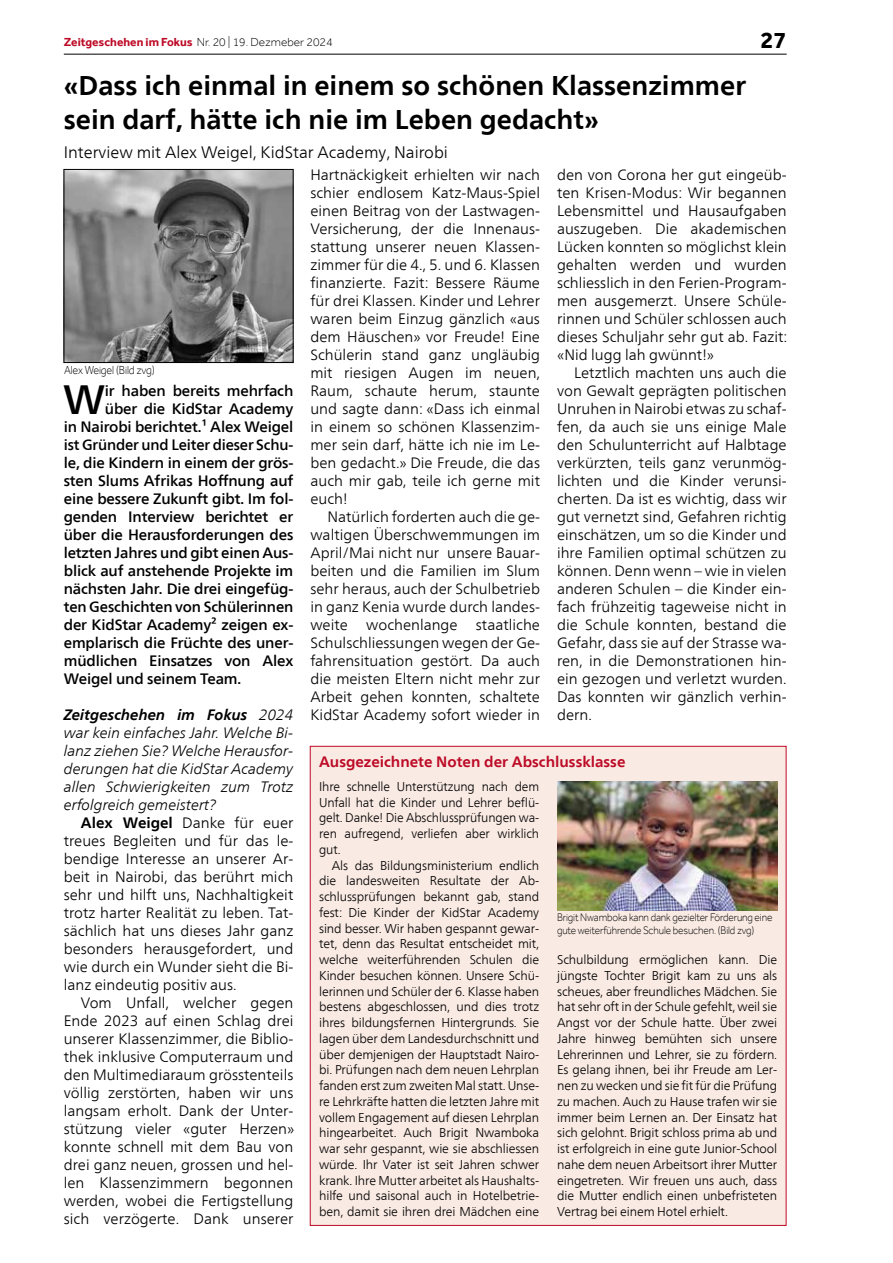
<style>
.page{position:relative;width:893px;height:1263px;background:#fff}
.page>*{position:absolute;margin:0;border:0;box-sizing:border-box;transform-origin:0 0}
.t1{font:500 40.8px "Frutiger Neue LT Com";color:#000}
.t2{font:700 27px/34.5px "Frutiger Neue LT Com";color:#000}
.t3{font:700 24px "Effra";color:#000}
.t4{font:300 16.5px "Frutiger Neue LT Com";color:#000}
.t5{font:300 15px/18px "Frutiger Neue LT Com";color:#000;text-align:justify}
.t6{font:500 15px "Frutiger Neue LT Com";letter-spacing:-.01em;color:#000}
.t7{font:italic 300 15px/18px "Frutiger Neue LT Com";color:#000;text-align:justify}
.t8{font:700 15px "Frutiger Neue LT Com";color:#bd0a26}
.t9{font:300 12.75px/15.8px "Frutiger Neue LT Com";letter-spacing:-.01em;color:#000;text-align:justify}
.t10{font:300 12.75px/15.8px "Frutiger Neue LT Com";letter-spacing:-.01em;color:#000;text-align:justify;scale:.96 1}
.t11{font:300 12px "Effra";letter-spacing:-.01em;color:#000}
.t12{font:300 12px "Effra";letter-spacing:-.01em;color:#000;scale:.9 1}
.t13{font:300 11.25px/13.5px "Effra";letter-spacing:-.01em;color:#000;scale:.9 1}
.s1{font-weight:700;color:#bd0a26}
.s2{font-weight:700}
</style>
<div class="page">
<hr style="left:64px;top:54px;width:723px;height:1px;background:#000">
<img style="left:66px;top:171px;width:225px;height:190px">
<div style="left:64px;top:169px;width:229px;height:194px;border:1px solid #000"></div>
<div style="left:310px;top:746px;width:476px;height:479px;background:#f9eae3"></div>
<img style="left:557px;top:781px;width:220px;height:129px">
<p class="t11" style="left:64px;top:35px;width:270px"><span class="s1">Zeitgeschehen im Fokus</span> Nr. 20 | 19. Dezmeber 2024</p>
<h3 class="t3" style="left:760px;top:26px;width:28px">27</h3>
<h2 class="t2" style="left:64px;top:68px;width:684px">«Dass ich einmal in einem so schönen Klassenzimmer sein darf, hätte ich nie im Leben gedacht»</h2>
<p class="t4" style="left:64px;top:142px;width:386px">Interview mit Alex Weigel, KidStar Academy, Nairobi</p>
<p class="t12" style="left:64px;top:363px;width:102px">Alex Weigel (Bild zvg)</p>
<h1 class="t1" style="left:63px;top:375px;width:44px">W</h1>
<p class="t6" style="left:105px;top:382px;width:190px">ir haben bereits mehrfach</p>
<p class="t6" style="left:105px;top:400px;width:190px">über die KidStar Academy</p>
<p class="t6" style="left:64px;top:418px;width:231px">in Nairobi berichtet.¹ Alex Weigel</p>
<p class="t6" style="left:64px;top:436px;width:231px">ist Gründer und Leiter dieser Schu-</p>
<p class="t6" style="left:64px;top:454px;width:231px">le, die Kindern in einem der grös-</p>
<p class="t6" style="left:64px;top:472px;width:231px">sten Slums Afrikas Hoffnung auf</p>
<p class="t6" style="left:64px;top:490px;width:231px">eine bessere Zukunft gibt. Im fol-</p>
<p class="t6" style="left:64px;top:508px;width:231px">genden Interview berichtet er</p>
<p class="t6" style="left:64px;top:526px;width:231px">über die Herausforderungen des</p>
<p class="t6" style="left:64px;top:544px;width:231px">letzten Jahres und gibt einen Aus-</p>
<p class="t6" style="left:64px;top:562px;width:231px">blick auf anstehende Projekte im</p>
<p class="t6" style="left:64px;top:580px;width:231px">nächsten Jahr. Die drei eingefüg-</p>
<p class="t6" style="left:64px;top:598px;width:231px">ten Geschichten von Schülerinnen</p>
<p class="t6" style="left:64px;top:616px;width:231px">der KidStar Academy² zeigen ex-</p>
<p class="t6" style="left:64px;top:634px;width:231px">emplarisch die Früchte des uner-</p>
<p class="t6" style="left:64px;top:652px;width:231px">müdlichen Einsatzes von Alex</p>
<p class="t6" style="left:64px;top:670px;width:179px">Weigel und seinem Team.</p>
<p class="t7" style="left:64px;top:706px;width:231px"><span class="s2">Zeitgeschehen im Fokus</span> 2024 war kein einfaches Jahr. Welche Bi&shy;lanz ziehen Sie? Welche Herausfor&shy;derungen hat die KidStar Academy allen Schwierigkeiten zum Trotz erfolgreich gemeistert?</p>
<p class="t5" style="left:64px;top:814px;width:231px;text-indent:17px"><span class="s2">Alex Weigel</span> Danke für euer treues Begleiten und für das le&shy;bendige Interesse an unserer Ar&shy;beit in Nairobi, das berührt mich sehr und hilft uns, Nachhaltigkeit trotz harter Realität zu leben. Tat&shy;sächlich hat uns dieses Jahr ganz besonders herausgefordert, und wie durch ein Wunder sieht die Bi&shy;lanz eindeutig positiv aus.</p>
<p class="t5" style="left:64px;top:994px;width:232px;text-indent:17px">Vom Unfall, welcher gegen Ende 2023 auf einen Schlag drei unserer Klassenzimmer, die Biblio&shy;thek inklusive Computerraum und den Multimediaraum grösstenteils völlig zerstörten, haben wir uns langsam erholt. Dank der Unter&shy;stützung vieler «guter Herzen» konnte schnell mit dem Bau von drei ganz neuen, grossen und hel&shy;len Klassenzimmern begonnen werden, wobei die Fertigstellung sich verzögerte. Dank unserer</p>
<p class="t5" style="left:310px;top:166px;width:231px">Hartnäckigkeit erhielten wir nach schier endlosem Katz-Maus-Spiel einen Beitrag von der Lastwagen-Versicherung, der die Innenaus&shy;stattung unserer neuen Klassen&shy;zimmer für die 4., 5. und 6. Klassen finanzierte. Fazit: Bessere Räume für drei Klassen. Kinder und Lehrer waren beim Einzug gänzlich «aus dem Häuschen» vor Freude! Eine Schülerin stand ganz ungläubig mit riesigen Augen im neuen, Raum, schaute herum, staunte und sagte dann: «Dass ich einmal in einem so schönen Klassenzim&shy;mer sein darf, hätte ich nie im Le&shy;ben gedacht.» Die Freude, die das auch mir gab, teile ich gerne mit euch!</p>
<p class="t5" style="left:310px;top:508px;width:231px;text-indent:17px">Natürlich forderten auch die ge&shy;waltigen Überschwemmungen im April/Mai nicht nur unsere Bauar&shy;beiten und die Familien im Slum sehr heraus, auch der Schulbetrieb in ganz Kenia wurde durch landes&shy;weite wochenlange staatliche Schulschliessungen wegen der Ge&shy;fahrensituation gestört. Da auch die meisten Eltern nicht mehr zur Arbeit gehen konnten, schaltete KidStar Academy sofort wieder in</p>
<p class="t5" style="left:557px;top:166px;width:232px">den von Corona her gut eingeüb&shy;ten Krisen-Modus: Wir begannen Lebensmittel und Hausaufgaben auszugeben. Die akademischen Lücken konnten so möglichst klein gehalten werden und wurden schliesslich in den Ferien-Program&shy;men ausgemerzt. Unsere Schüle&shy;rinnen und Schüler schlossen auch dieses Schuljahr sehr gut ab. Fazit: «Nid lugg lah gwünnt!»</p>
<p class="t5" style="left:557px;top:364px;width:231px;text-indent:17px">Letztlich machten uns auch die von Gewalt geprägten politischen Unruhen in Nairobi etwas zu schaf&shy;fen, da auch sie uns einige Male den Schulunterricht auf Halbtage verkürzten, teils ganz verunmög&shy;lichten und die Kinder verunsi&shy;cherten. Da ist es wichtig, dass wir gut vernetzt sind, Gefahren richtig einschätzen, um so die Kinder und ihre Familien optimal schützen zu können. Denn wenn – wie in vielen anderen Schulen – die Kinder ein&shy;fach frühzeitig tageweise nicht in die Schule konnten, bestand die Gefahr, dass sie auf der Strasse wa&shy;ren, in die Demonstrationen hin&shy;ein gezogen und verletzt wurden.<br>Das konnten wir gänzlich verhin&shy;dern.</p>
<p class="t8" style="left:319px;top:752px;width:308px">Ausgezeichnete Noten der Abschlussklasse</p>
<p class="t10" style="left:319px;top:778px;width:231px">Ihre schnelle Unterstützung nach dem Unfall hat die Kinder und Lehrer beflü&shy;gelt. Danke! Die Abschlussprüfungen wa&shy;ren aufregend, verliefen aber wirklich gut.</p>
<p class="t9" style="left:319px;top:857px;width:222px;text-indent:13px">Als das Bildungsministerium endlich die landesweiten Resultate der Ab&shy;schlussprüfungen bekannt gab, stand fest: Die Kinder der KidStar Academy sind besser. Wir haben gespannt gewar&shy;tet, denn das Resultat entscheidet mit, welche weiterführenden Schulen die Kinder besuchen können. Unsere Schü&shy;lerinnen und Schüler der 6. Klasse haben bestens abgeschlossen, und dies trotz ihres bildungsfernen Hintergrunds. Sie lagen über dem Landesdurchschnitt und über demjenigen der Hauptstadt Nairo&shy;bi. Prüfungen nach dem neuen Lehrplan fanden erst zum zweiten Mal statt. Unse&shy;re Lehrkräfte hatten die letzten Jahre mit vollem Engagement auf diesen Lehrplan hingearbeitet. Auch Brigit Nwamboka war sehr gespannt, wie sie abschliessen würde. Ihr Vater ist seit Jahren schwer krank. Ihre Mutter arbeitet als Haushalts&shy;hilfe und saisonal auch in Hotelbetrie&shy;ben, damit sie ihren drei Mädchen eine</p>
<p class="t13" style="left:557px;top:910px;width:241px">Brigit Nwamboka kann dank gezielter Förderung eine gute weiterführende Schule besuchen. (Bild zvg)</p>
<p class="t9" style="left:557px;top:952px;width:222px">Schulbildung ermöglichen kann. Die jüngste Tochter Brigit kam zu uns als scheues, aber freundliches Mädchen. Sie hat sehr oft in der Schule gefehlt, weil sie Angst vor der Schule hatte. Über zwei Jahre hinweg bemühten sich unsere Lehrerinnen und Lehrer, sie zu fördern.<br>Es gelang ihnen, bei ihr Freude am Ler&shy;nen zu wecken und sie fit für die Prüfung zu machen. Auch zu Hause trafen wir sie immer beim Lernen an. Der Einsatz hat sich gelohnt. Brigit schloss prima ab und ist erfolgreich in eine gute Junior-School nahe dem neuen Arbeitsort ihrer Mutter eingetreten. Wir freuen uns auch, dass die Mutter endlich einen unbefristeten Vertrag bei einem Hotel erhielt.</p>
</div>
